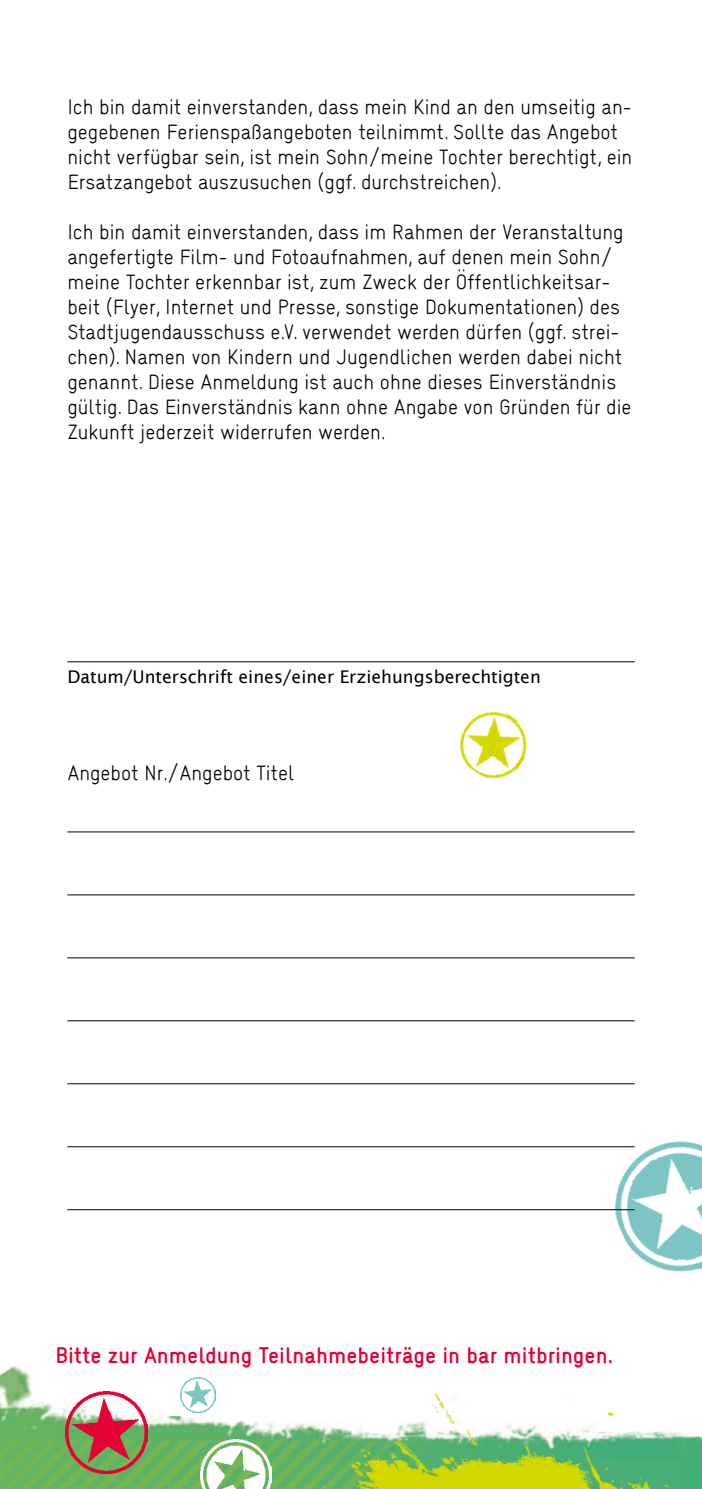
<style>
.page{position:relative;width:702px;height:1489px;background:#fff}
.page>*{position:absolute;margin:0;border:0;box-sizing:border-box;transform-origin:0 0}
.t1{font:700 22.5px "stja";color:#e40134}
.t2{font:300 20px/25px "stja";color:#000}
.t3{font:17.5px "Lucida Sans";color:#000}
</style>
<div class="page">
<img style="left:0;top:1366px;width:226px;height:122px">
<img style="left:65px;top:1391px;width:82px;height:82px">
<img style="left:200px;top:1439px;width:26px;height:49px">
<img style="left:180px;top:1377px;width:36px;height:35px">
<img style="left:226px;top:1380px;width:476px;height:108px">
<img style="left:595px;top:1141px;width:107px;height:131px">
<hr style="left:67px;top:661px;width:567px;height:1px;background:#000">
<hr style="left:67px;top:831px;width:567px;height:1px;background:#000">
<hr style="left:67px;top:894px;width:567px;height:1px;background:#000">
<hr style="left:67px;top:957px;width:567px;height:1px;background:#000">
<hr style="left:67px;top:1020px;width:567px;height:1px;background:#000">
<hr style="left:67px;top:1083px;width:567px;height:1px;background:#000">
<hr style="left:67px;top:1146px;width:567px;height:1px;background:#000">
<hr style="left:67px;top:1209px;width:567px;height:1px;background:#000">
<img style="left:459px;top:711px;width:68px;height:68px">
<p class="t2" style="left:67px;top:94px;width:566px">Ich bin damit einverstanden, dass mein Kind an den umseitig an&shy;gegebenen Ferienspaßangeboten teilnimmt. Sollte das Angebot nicht verfügbar sein, ist mein Sohn/meine Tochter berechtigt, ein Ersatzangebot auszusuchen (ggf. durchstreichen).</p>
<p class="t2" style="left:67px;top:219px;width:565px">Ich bin damit einverstanden, dass im Rahmen der Veranstaltung angefertigte Film- und Fotoaufnahmen, auf denen mein Sohn/ meine Tochter erkennbar ist, zum Zweck der Öffentlichkeitsar&shy;beit (Flyer, Internet und Presse, sonstige Dokumentationen) des Stadtjugendausschuss e.V. verwendet werden dürfen (ggf. strei&shy;chen). Namen von Kindern und Jugendlichen werden dabei nicht genannt. Diese Anmeldung ist auch ohne dieses Einverständnis gültig. Das Einverständnis kann ohne Angabe von Gründen für die Zukunft jederzeit widerrufen werden.</p>
<p class="t3" style="left:67px;top:667px;width:475px">Datum/Unterschrift eines/einer Erziehungsberechtigten</p>
<p class="t2" style="left:67px;top:759px;width:228px">Angebot Nr./Angebot Titel</p>
<p class="t1" style="left:55px;top:1340px;width:559px">Bitte zur Anmeldung Teilnahmebeiträge in bar mitbringen.</p>
</div>
